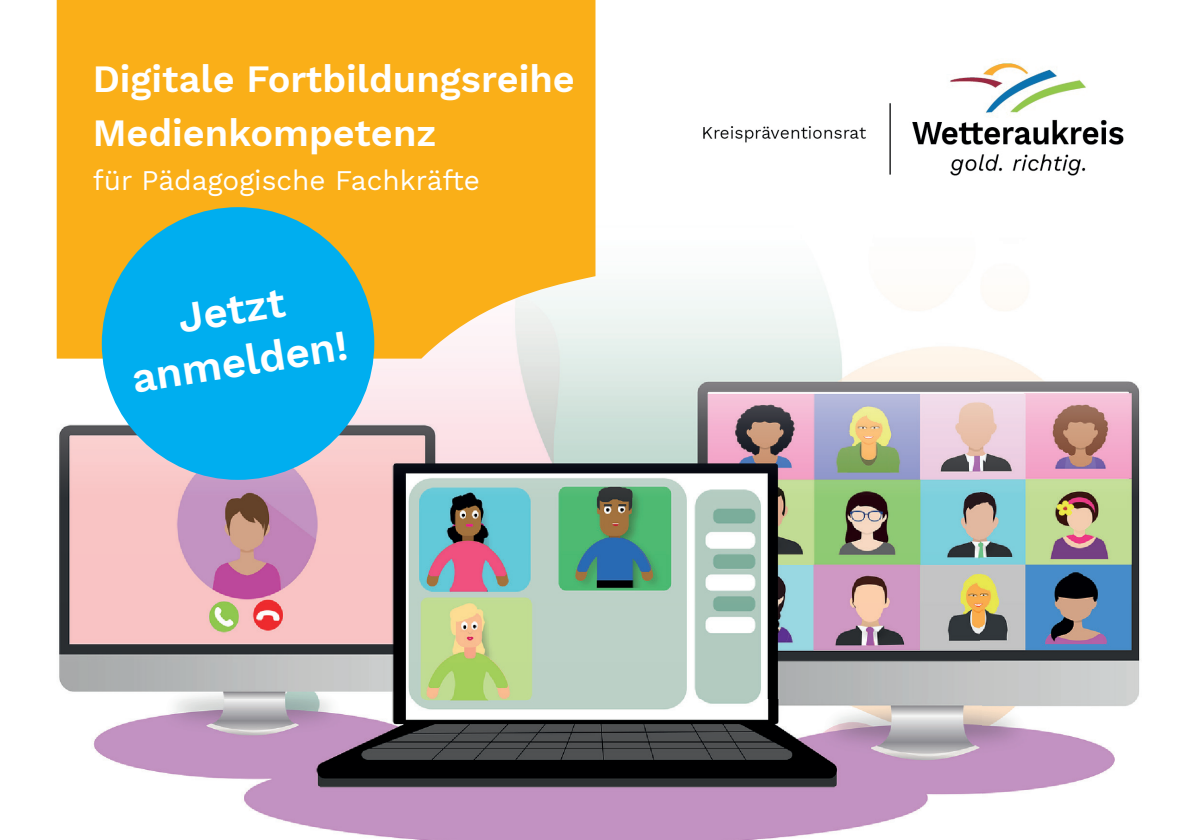
<style>
.page{position:relative;width:1191px;height:840px;background:#fff}
.page>*{position:absolute;margin:0;border:0;box-sizing:border-box;transform-origin:0 0}
.t1{font:600 42.2px/52px "Work Sans";color:#fff;text-align:center}
.t2{font:600 38px/54px "Work Sans";color:#fff}
.t3{font:28px "Work Sans";color:#fff}
</style>
<div class="page">
<img style="left:56px;top:210px;width:1085px;height:629px">
<img style="left:703px;top:63px;width:421px;height:113px">
<div style="left:57px;top:0;width:538px;height:358px;background:#faaf18"></div>
<div style="left:102px;top:207px;width:272px;height:272px;background:#00aeef;border-radius:50%"></div>
<p class="t2" style="left:93px;top:51px;width:484px">Digitale Fortbild ungsreihe<br>Medienkompetenz</p>
<p class="t3" style="left:93px;top:159px;width:389px">für Pädagogische Fachkräfte</p>
<p class="t1" style="left:120px;top:300px;width:219px;rotate:-9deg">Jetzt anmelden!</p>
</div>
